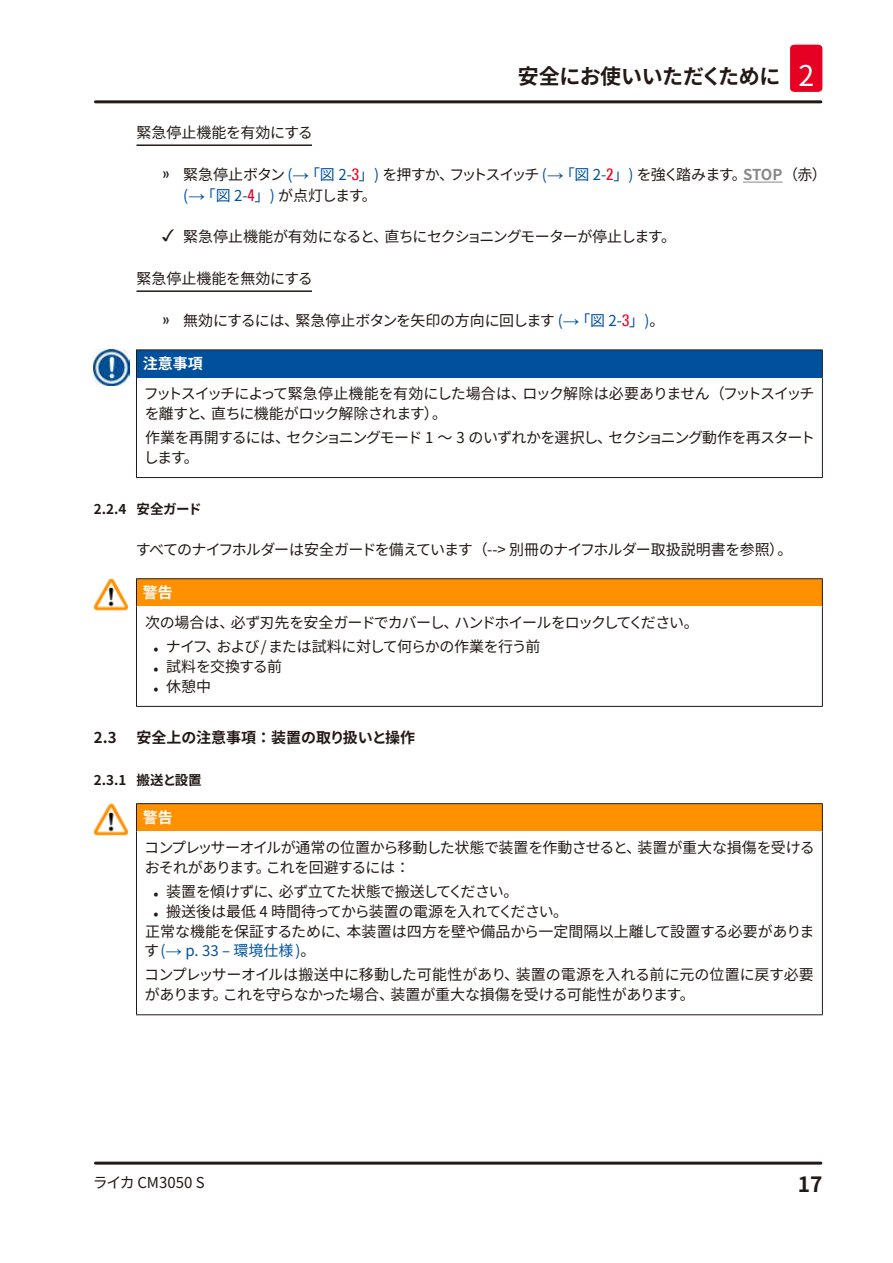
<style>
.page{position:relative;width:893px;height:1263px;background:#fff}
.page>*{position:absolute;margin:0;border:0;box-sizing:border-box;transform-origin:0 0}
.t1{font:700 21px "Source Han Sans JP";letter-spacing:-.015em;color:#231916}
.Source_of_danger{font:15px/19.8px "Source Han Sans JP";letter-spacing:-.04em;color:#231916}
.Source_of_danger-2{font:15px/19.8px "Source Han Sans JP";letter-spacing:-.06em;color:#231916}
.Source_of_danger-3{font:15px/19.8px "Source Han Sans JP";letter-spacing:-.015em;color:#231916}
.Source_of_danger-4{font:15px/19.8px "Source Han Sans JP";color:#231916}
.Source_of_danger-5{font:15px/20.9px "Source Han Sans JP";letter-spacing:-.08em;color:#231916}
.Source_of_danger-6{font:15px/19.8px "Source Han Sans JP";letter-spacing:-.07em;color:#231916}
.Description_text{font:15px "Source Han Sans JP";letter-spacing:-.055em;color:#231916}
.Source_of_danger-7{font:15px "Source Han Sans JP";letter-spacing:-.02em;color:#231916}
.I_Topic{font:15px "Source Han Sans JP";color:#231916}
.t2{font:700 15px "Source Han Sans JP";color:#231916}
.Signalword__no_use_allowed{font:700 15px "Source Han Sans JP";color:#fff}
.t3{font:700 13.5px "Source Han Sans JP";letter-spacing:-.035em;color:#231916}
.s1{font-weight:400;font-size:28.5px;color:#fff}
.s2{font-family:"Univers";font-stretch:condensed;font-size:16.5px}
.s3{color:#00509e}
.s4{font-family:"Arial";font-size:16.5px;color:#00509e}
.s5{font-family:"Univers";font-stretch:condensed;font-size:16.5px;color:#e60021}
.s6{font-weight:700;color:#898989}
</style>
<div class="page">
<hr style="left:95px;top:100px;width:726px;height:3px;background:#231916">
<hr style="left:95px;top:1161px;width:726px;height:3px;background:#231916">
<div style="left:790px;top:45px;width:32px;height:47px;background:#e60021;border-radius:4px"></div>
<hr style="left:136px;top:144px;width:176px;height:2px;background:#231916">
<hr style="left:743px;top:182px;width:39px;height:1px;background:#898989">
<hr style="left:136px;top:290px;width:176px;height:2px;background:#231916">
<div style="left:136px;top:350px;width:686px;height:28px;background:#00509e"></div>
<hr style="left:136px;top:378px;width:1px;height:99px;background:#231916">
<hr style="left:822px;top:378px;width:1px;height:99px;background:#231916">
<hr style="left:136px;top:477px;width:687px;height:1px;background:#231916">
<hr style="left:136px;top:349px;width:687px;height:1px;background:#231916">
<svg style="left:136px;top:350px;width:1px;height:28px"></svg>
<svg style="left:822px;top:350px;width:1px;height:28px"></svg>
<img style="left:94px;top:350px;width:35px;height:35px">
<div style="left:136px;top:579px;width:686px;height:27px;background:#ff9000"></div>
<hr style="left:136px;top:606px;width:1px;height:100px;background:#231916">
<hr style="left:822px;top:606px;width:1px;height:100px;background:#231916">
<hr style="left:136px;top:706px;width:687px;height:1px;background:#231916">
<hr style="left:136px;top:578px;width:687px;height:1px;background:#231916">
<svg style="left:136px;top:579px;width:1px;height:27px"></svg>
<svg style="left:822px;top:579px;width:1px;height:27px"></svg>
<img style="left:94px;top:578px;width:35px;height:32px">
<div style="left:136px;top:804px;width:686px;height:27px;background:#ff9000"></div>
<hr style="left:136px;top:831px;width:1px;height:183px;background:#231916">
<hr style="left:822px;top:831px;width:1px;height:183px;background:#231916">
<hr style="left:136px;top:1014px;width:687px;height:1px;background:#231916">
<hr style="left:136px;top:803px;width:687px;height:1px;background:#231916">
<svg style="left:136px;top:804px;width:1px;height:27px"></svg>
<svg style="left:822px;top:804px;width:1px;height:27px"></svg>
<img style="left:94px;top:803px;width:35px;height:32px">
<h1 class="t1" style="left:518px;top:64px;width:298px">安全にお使いいただくために <span class="s1">2</span></h1>
<p class="I_Topic" style="left:136px;top:124px;width:178px">緊急停止機能を有効にする</p>
<p class="Source_of_danger-5" style="left:183px;top:164px;width:645px;text-indent:-21px"><span class="s2">»</span> 緊急停止ボタン <span class="s3">(</span><span class="s4">→</span><span class="s3">「図 2‑</span><span class="s5">3</span><span class="s3">」)</span> を押すか、フットスイッチ <span class="s3">(</span><span class="s4">→</span><span class="s3">「図 2‑</span><span class="s5">2</span><span class="s3">」)</span> を強く踏みます。<span class="s6">STOP</span>（赤）<span class="s3">(</span><span class="s4">→</span><span class="s3">「図 2‑</span><span class="s5">4</span><span class="s3">」)</span> が点灯します。</p>
<p class="Source_of_danger" style="left:183px;top:227px;width:494px">緊急停止機能が有効になると、直ちにセクショニングモーターが停止します。</p>
<p class="I_Topic" style="left:136px;top:270px;width:178px">緊急停止機能を無効にする</p>
<p class="Source_of_danger" style="left:162px;top:311px;width:504px"><span class="s2">»</span> 無効にするには、緊急停止ボタンを矢印の方向に回します <span class="s3">(</span><span class="s4">→</span><span class="s3">「図 2‑</span><span class="s5">3</span><span class="s3">」)</span>。</p>
<p class="Signalword__no_use_allowed" style="left:143px;top:355px;width:62px">注意事項</p>
<p class="Source_of_danger-2" style="left:144px;top:384px;width:672px">フットスイッチによって緊急停止機能を有効にした場合は、ロック解除は必要ありません（フットスイッチを離すと、直ちに機能がロック解除されます）。</p>
<p class="Source_of_danger-6" style="left:144px;top:428px;width:673px">作業を再開するには、セクショニングモード 1 ～ 3 のいずれかを選択し、セクショニング動作を再スタートします。</p>
<p class="t3" style="left:94px;top:501px;width:109px">2.2.4 安全ガード</p>
<p class="Description_text" style="left:136px;top:541px;width:658px">すべてのナイフホルダーは安全ガードを備えています（--&gt; 別冊のナイフホルダー取扱説明書を参照）。</p>
<p class="Signalword__no_use_allowed" style="left:143px;top:584px;width:31px">警告</p>
<p class="Source_of_danger-2" style="left:145px;top:613px;width:555px">次の場合は、必ず刃先を安全ガードでカバーし、ハンドホイールをロックしてください。</p>
<p class="Source_of_danger-2" style="left:153px;top:637px;width:388px">• ナイフ、および/または試料に対して何らかの作業を行う前</p>
<p class="Source_of_danger" style="left:153px;top:657px;width:130px">• 試料を交換する前</p>
<p class="Source_of_danger" style="left:153px;top:677px;width:59px">• 休憩中</p>
<p class="t2" style="left:94px;top:729px;width:24px">2.3</p>
<p class="t2" style="left:136px;top:729px;width:280px">安全上の注意事項：装置の取り扱いと操作</p>
<p class="t3" style="left:94px;top:772px;width:109px">2.3.1 搬送と設置</p>
<p class="Signalword__no_use_allowed" style="left:143px;top:809px;width:31px">警告</p>
<p class="Source_of_danger" style="left:144px;top:838px;width:672px">コンプレッサーオイルが通常の位置から移動した状態で装置を作動させると、装置が重大な損傷を受けるおそれがあります。これを回避するには：</p>
<p class="Source_of_danger" style="left:153px;top:882px;width:366px">• 装置を傾けずに、必ず立てた状態で搬送してください。</p>
<p class="Source_of_danger-7" style="left:153px;top:903px;width:416px">• 搬送後は最低 4 時間待ってから装置の電源を入れてください。</p>
<p class="Source_of_danger-4" style="left:144px;top:921px;width:672px">正常な機能を保証するために、本装置は四方を壁や備品から一定間隔以上離して設置する必要があります<span class="s3">(</span><span class="s4">→</span> <span class="s3">p. 33 – 環境仕様)</span>。</p>
<p class="Source_of_danger-3" style="left:144px;top:965px;width:671px">コンプレッサーオイルは搬送中に移動した可能性があり、装置の電源を入れる前に元の位置に戻す必要があります。これを守らなかった場合、装置が重大な損傷を受ける可能性があります。</p>
<p class="Source_of_danger-4" style="left:93px;top:1173px;width:113px">ライカ CM3050 S</p>
<h1 class="t1" style="left:798px;top:1172px;width:26px">17</h1>
</div>
